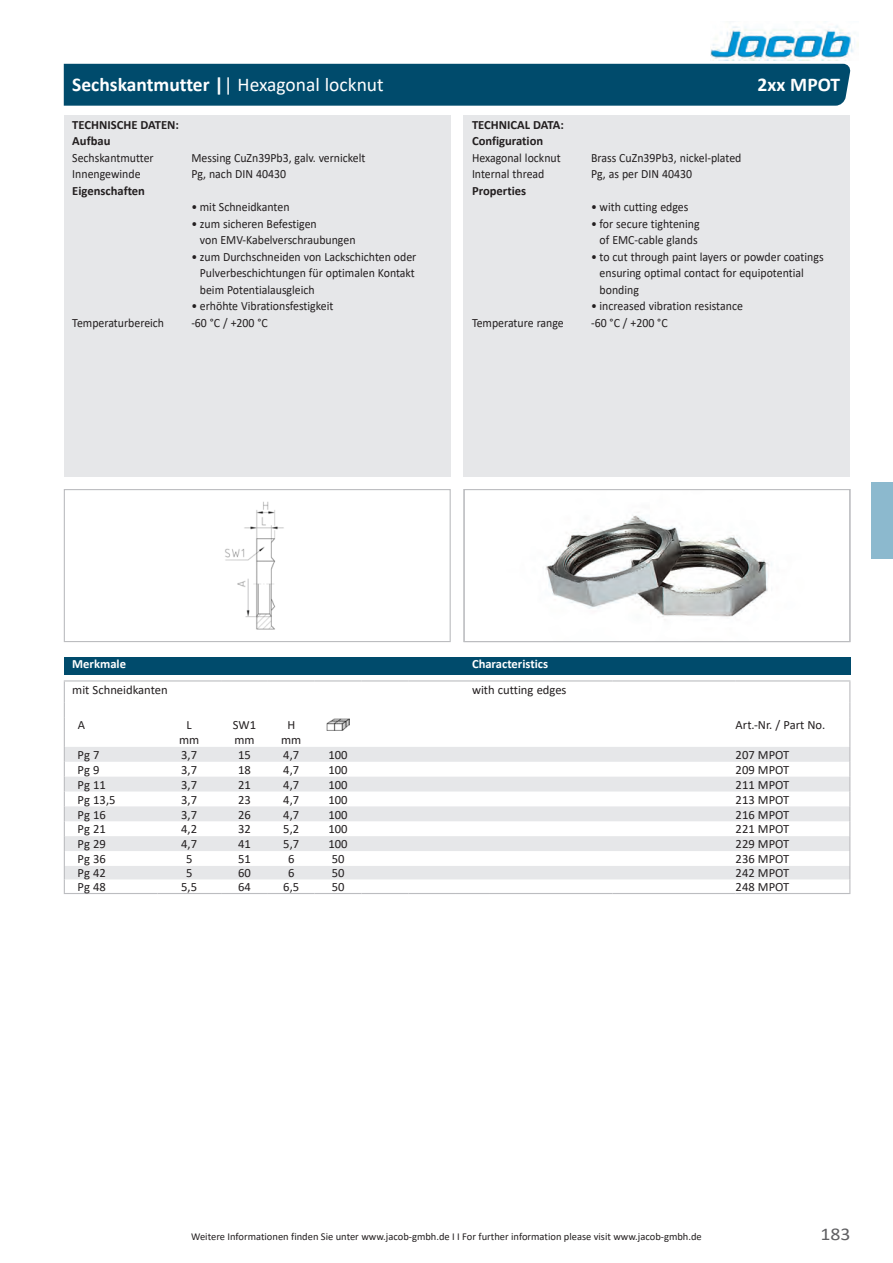
<style>
.page{position:relative;width:893px;height:1263px;background:#fff}
.page>*{position:absolute;margin:0;border:0;box-sizing:border-box;transform-origin:0 0}
.Bezeichnung_Blau{font:19.5px "Calibri";color:#fff}
.Bezeichnung_Blau-2{font:700 19.5px "Calibri";color:#fff}
.t1{font:18px "Calibri";color:#606063;scale:1.1 1}
.Text{font:12.6px/16.5px "Calibri";color:#231f20;scale:.94 1}
.Text_Tab_Zentriert{font:12.6px "Calibri";color:#231f20}
.Text_Tab_Links{font:12.6px "Calibri";color:#231f20}
.Text-2{font:700 12.6px "Calibri";color:#231f20}
.Text_Tab_Links_Einzu{font:12.6px "Calibri";color:#231f20}
.Tab_Headline{font:12.6px "Calibri";color:#231f20}
.t2{font:700 12.6px "Calibri";color:#fff}
.t3{font:10.5px "Calibri";color:#231f20}
.s1{font-weight:700}
</style>
<div class="page">
<div style="left:64px;top:115px;width:387px;height:361px;background:#e6e7e9"></div>
<img style="left:710px;top:21px;width:149px;height:39px">
<div style="left:463px;top:115px;width:387px;height:361px;background:#e6e7e9"></div>
<div style="left:872px;top:483px;width:21px;height:76px;background:#8cb9ce"></div>
<div style="left:64px;top:657px;width:786px;height:17px;background:#004b6c"></div>
<div style="left:63px;top:64px;width:788px;height:42px;background:#004b6c"></div>
<svg style="left:65px;top:747px;width:784px;height:132px;fill:#e6e7e9"></svg>
<hr style="left:64px;top:680px;width:93px;height:1px;background:#bcbdc0">
<hr style="left:157px;top:680px;width:64px;height:1px;background:#bcbdc0">
<hr style="left:221px;top:680px;width:47px;height:1px;background:#bcbdc0">
<hr style="left:268px;top:680px;width:47px;height:1px;background:#bcbdc0">
<hr style="left:315px;top:680px;width:46px;height:1px;background:#bcbdc0">
<hr style="left:361px;top:680px;width:47px;height:1px;background:#bcbdc0">
<hr style="left:408px;top:680px;width:47px;height:1px;background:#bcbdc0">
<hr style="left:455px;top:680px;width:34px;height:1px;background:#bcbdc0">
<hr style="left:489px;top:680px;width:123px;height:1px;background:#bcbdc0">
<hr style="left:612px;top:680px;width:124px;height:1px;background:#bcbdc0">
<hr style="left:736px;top:680px;width:114px;height:1px;background:#bcbdc0">
<svg style="left:64px;top:681px;width:1px;height:212px"></svg>
<svg style="left:849px;top:681px;width:1px;height:212px"></svg>
<hr style="left:64px;top:893px;width:93px;height:1px;background:#bcbdc0">
<hr style="left:157px;top:893px;width:64px;height:1px;background:#bcbdc0">
<hr style="left:221px;top:893px;width:47px;height:1px;background:#bcbdc0">
<hr style="left:268px;top:893px;width:47px;height:1px;background:#bcbdc0">
<hr style="left:315px;top:893px;width:46px;height:1px;background:#bcbdc0">
<hr style="left:361px;top:893px;width:47px;height:1px;background:#bcbdc0">
<hr style="left:408px;top:893px;width:47px;height:1px;background:#bcbdc0">
<hr style="left:455px;top:893px;width:34px;height:1px;background:#bcbdc0">
<hr style="left:489px;top:893px;width:123px;height:1px;background:#bcbdc0">
<hr style="left:612px;top:893px;width:124px;height:1px;background:#bcbdc0">
<hr style="left:736px;top:893px;width:114px;height:1px;background:#bcbdc0">
<img style="left:327px;top:718px;width:22px;height:13px">
<img style="left:225px;top:501px;width:59px;height:129px">
<div style="left:64px;top:489px;width:387px;height:153px;border:1px solid #bcbdc0"></div>
<img style="left:546px;top:515px;width:226px;height:103px">
<div style="left:463px;top:489px;width:387px;height:153px;border:1px solid #bcbdc0"></div>
<p class="Bezeichnung_Blau" style="left:72px;top:71px;width:313px"><span class="s1">Sechskantmutter |</span>| Hexagonal locknut</p>
<p class="Bezeichnung_Blau-2" style="left:758px;top:71px;width:84px">2xx MPOT</p>
<p class="Text-2" style="left:72px;top:115px;width:108px">TECHNISCHE DATEN:</p>
<p class="Text-2" style="left:72px;top:132px;width:40px">Aufbau</p>
<p class="Text" style="left:72px;top:149px;width:88px">Sechskantmutter</p>
<p class="Text" style="left:191px;top:149px;width:187px">Messing CuZn39Pb3, galv. vernickelt</p>
<p class="Text" style="left:72px;top:165px;width:74px">Innengewinde</p>
<p class="Text" style="left:191px;top:165px;width:102px">Pg, nach DIN 40430</p>
<p class="Text-2" style="left:72px;top:181px;width:74px">Eigenschaften</p>
<p class="Text" style="left:191px;top:198px;width:106px">• mit Schneidkanten</p>
<p class="Text" style="left:200px;top:215px;width:167px;text-indent:-9px">• zum sicheren Befestigen<br>von EMV-Kabelverschraubungen</p>
<p class="Text" style="left:200px;top:248px;width:232px;text-align:justify;text-indent:-9px">• zum Durchschneiden von Lackschichten oder Pulverbeschichtungen für optimalen Kontakt beim Potentialausgleich</p>
<p class="Text" style="left:191px;top:297px;width:153px">• erhöhte Vibrationsfestigkeit</p>
<p class="Text" style="left:72px;top:314px;width:99px">Temperaturbereich</p>
<p class="Text" style="left:191px;top:314px;width:83px">-60 °C / +200 °C</p>
<p class="Text-2" style="left:472px;top:115px;width:93px">TECHNICAL DATA:</p>
<p class="Text-2" style="left:472px;top:132px;width:73px">Configuration</p>
<p class="Text" style="left:472px;top:149px;width:96px">Hexagonal locknut</p>
<p class="Text" style="left:591px;top:149px;width:161px">Brass CuZn39Pb3, nickel-plated</p>
<p class="Text" style="left:472px;top:165px;width:79px">Internal thread</p>
<p class="Text" style="left:591px;top:165px;width:109px">Pg, as per DIN 40430</p>
<p class="Text-2" style="left:472px;top:181px;width:56px">Properties</p>
<p class="Text" style="left:591px;top:198px;width:105px">• with cutting edges</p>
<p class="Text" style="left:591px;top:215px;width:117px;text-align:center">• for secure tightening of EMC-cable glands</p>
<p class="Text" style="left:600px;top:248px;width:240px;text-indent:-9px">• to cut through paint layers or powder coatings ensuring optimal contact for equipotential bonding</p>
<p class="Text" style="left:591px;top:297px;width:163px">• increased vibration resistance</p>
<p class="Text" style="left:472px;top:314px;width:99px">Temperature range</p>
<p class="Text" style="left:591px;top:314px;width:83px">-60 °C / +200 °C</p>
<p class="t2" style="left:72px;top:655px;width:55px">Merkmale</p>
<p class="t2" style="left:472px;top:655px;width:78px">Characteristics</p>
<p class="Tab_Headline" style="left:72px;top:681px;width:97px">mit Schneidkanten</p>
<p class="Tab_Headline" style="left:472px;top:681px;width:96px">with cutting edges</p>
<p class="Text_Tab_Links_Einzu" style="left:78px;top:716px;width:9px">A</p>
<p class="Text_Tab_Zentriert" style="left:187px;top:716px;width:7px">L</p>
<p class="Text_Tab_Zentriert" style="left:233px;top:716px;width:25px">SW1</p>
<p class="Text_Tab_Zentriert" style="left:287px;top:716px;width:9px">H</p>
<p class="Text_Tab_Links" style="left:736px;top:716px;width:91px">Art.-Nr. / Part No.</p>
<p class="Text_Tab_Zentriert" style="left:179px;top:731px;width:22px">mm</p>
<p class="Text_Tab_Zentriert" style="left:234px;top:731px;width:22px">mm</p>
<p class="Text_Tab_Zentriert" style="left:281px;top:731px;width:22px">mm</p>
<p class="Text_Tab_Links_Einzu" style="left:78px;top:746px;width:23px">Pg 7</p>
<p class="Text_Tab_Zentriert" style="left:181px;top:746px;width:17px">3,7</p>
<p class="Text_Tab_Zentriert" style="left:238px;top:746px;width:14px">15</p>
<p class="Text_Tab_Zentriert" style="left:283px;top:746px;width:17px">4,7</p>
<p class="Text_Tab_Zentriert" style="left:328px;top:746px;width:21px">100</p>
<p class="Text_Tab_Links" style="left:736px;top:746px;width:55px">207 MPOT</p>
<p class="Text_Tab_Links_Einzu" style="left:78px;top:761px;width:23px">Pg 9</p>
<p class="Text_Tab_Zentriert" style="left:181px;top:761px;width:17px">3,7</p>
<p class="Text_Tab_Zentriert" style="left:238px;top:761px;width:14px">18</p>
<p class="Text_Tab_Zentriert" style="left:283px;top:761px;width:17px">4,7</p>
<p class="Text_Tab_Zentriert" style="left:328px;top:761px;width:21px">100</p>
<p class="Text_Tab_Links" style="left:736px;top:761px;width:55px">209 MPOT</p>
<p class="Text_Tab_Links_Einzu" style="left:78px;top:776px;width:30px">Pg 11</p>
<p class="Text_Tab_Zentriert" style="left:181px;top:776px;width:17px">3,7</p>
<p class="Text_Tab_Zentriert" style="left:238px;top:776px;width:14px">21</p>
<p class="Text_Tab_Zentriert" style="left:283px;top:776px;width:17px">4,7</p>
<p class="Text_Tab_Zentriert" style="left:328px;top:776px;width:21px">100</p>
<p class="Text_Tab_Links" style="left:736px;top:776px;width:55px">211 MPOT</p>
<p class="Text_Tab_Links_Einzu" style="left:78px;top:791px;width:39px">Pg 13,5</p>
<p class="Text_Tab_Zentriert" style="left:181px;top:791px;width:17px">3,7</p>
<p class="Text_Tab_Zentriert" style="left:238px;top:791px;width:14px">23</p>
<p class="Text_Tab_Zentriert" style="left:283px;top:791px;width:17px">4,7</p>
<p class="Text_Tab_Zentriert" style="left:328px;top:791px;width:21px">100</p>
<p class="Text_Tab_Links" style="left:736px;top:791px;width:55px">213 MPOT</p>
<p class="Text_Tab_Links_Einzu" style="left:78px;top:806px;width:30px">Pg 16</p>
<p class="Text_Tab_Zentriert" style="left:181px;top:806px;width:17px">3,7</p>
<p class="Text_Tab_Zentriert" style="left:238px;top:806px;width:14px">26</p>
<p class="Text_Tab_Zentriert" style="left:283px;top:806px;width:17px">4,7</p>
<p class="Text_Tab_Zentriert" style="left:328px;top:806px;width:21px">100</p>
<p class="Text_Tab_Links" style="left:736px;top:806px;width:55px">216 MPOT</p>
<p class="Text_Tab_Links_Einzu" style="left:78px;top:820px;width:30px">Pg 21</p>
<p class="Text_Tab_Zentriert" style="left:181px;top:820px;width:17px">4,2</p>
<p class="Text_Tab_Zentriert" style="left:238px;top:820px;width:14px">32</p>
<p class="Text_Tab_Zentriert" style="left:283px;top:820px;width:17px">5,2</p>
<p class="Text_Tab_Zentriert" style="left:328px;top:820px;width:21px">100</p>
<p class="Text_Tab_Links" style="left:736px;top:820px;width:55px">221 MPOT</p>
<p class="Text_Tab_Links_Einzu" style="left:78px;top:835px;width:30px">Pg 29</p>
<p class="Text_Tab_Zentriert" style="left:181px;top:835px;width:17px">4,7</p>
<p class="Text_Tab_Zentriert" style="left:238px;top:835px;width:14px">41</p>
<p class="Text_Tab_Zentriert" style="left:283px;top:835px;width:17px">5,7</p>
<p class="Text_Tab_Zentriert" style="left:328px;top:835px;width:21px">100</p>
<p class="Text_Tab_Links" style="left:736px;top:835px;width:55px">229 MPOT</p>
<p class="Text_Tab_Links_Einzu" style="left:78px;top:850px;width:30px">Pg 36</p>
<p class="Text_Tab_Zentriert" style="left:186px;top:850px;width:8px">5</p>
<p class="Text_Tab_Zentriert" style="left:238px;top:850px;width:14px">51</p>
<p class="Text_Tab_Zentriert" style="left:288px;top:850px;width:8px">6</p>
<p class="Text_Tab_Zentriert" style="left:332px;top:850px;width:14px">50</p>
<p class="Text_Tab_Links" style="left:736px;top:850px;width:55px">236 MPOT</p>
<p class="Text_Tab_Links_Einzu" style="left:78px;top:864px;width:30px">Pg 42</p>
<p class="Text_Tab_Zentriert" style="left:186px;top:864px;width:8px">5</p>
<p class="Text_Tab_Zentriert" style="left:238px;top:864px;width:14px">60</p>
<p class="Text_Tab_Zentriert" style="left:288px;top:864px;width:8px">6</p>
<p class="Text_Tab_Zentriert" style="left:332px;top:864px;width:14px">50</p>
<p class="Text_Tab_Links" style="left:736px;top:864px;width:55px">242 MPOT</p>
<p class="Text_Tab_Links_Einzu" style="left:78px;top:878px;width:30px">Pg 48</p>
<p class="Text_Tab_Zentriert" style="left:181px;top:878px;width:17px">5,5</p>
<p class="Text_Tab_Zentriert" style="left:238px;top:878px;width:14px">64</p>
<p class="Text_Tab_Zentriert" style="left:283px;top:878px;width:17px">6,5</p>
<p class="Text_Tab_Zentriert" style="left:332px;top:878px;width:14px">50</p>
<p class="Text_Tab_Links" style="left:736px;top:878px;width:55px">248 MPOT</p>
<p class="t3" style="left:191px;top:1229px;width:512px">Weitere Informationen finden Sie unter www.jacob-gmbh.de I I For further information please visit www.jacob-gmbh.de</p>
<h2 class="t1" style="left:820px;top:1221px;width:29px">183</h2>
</div>
